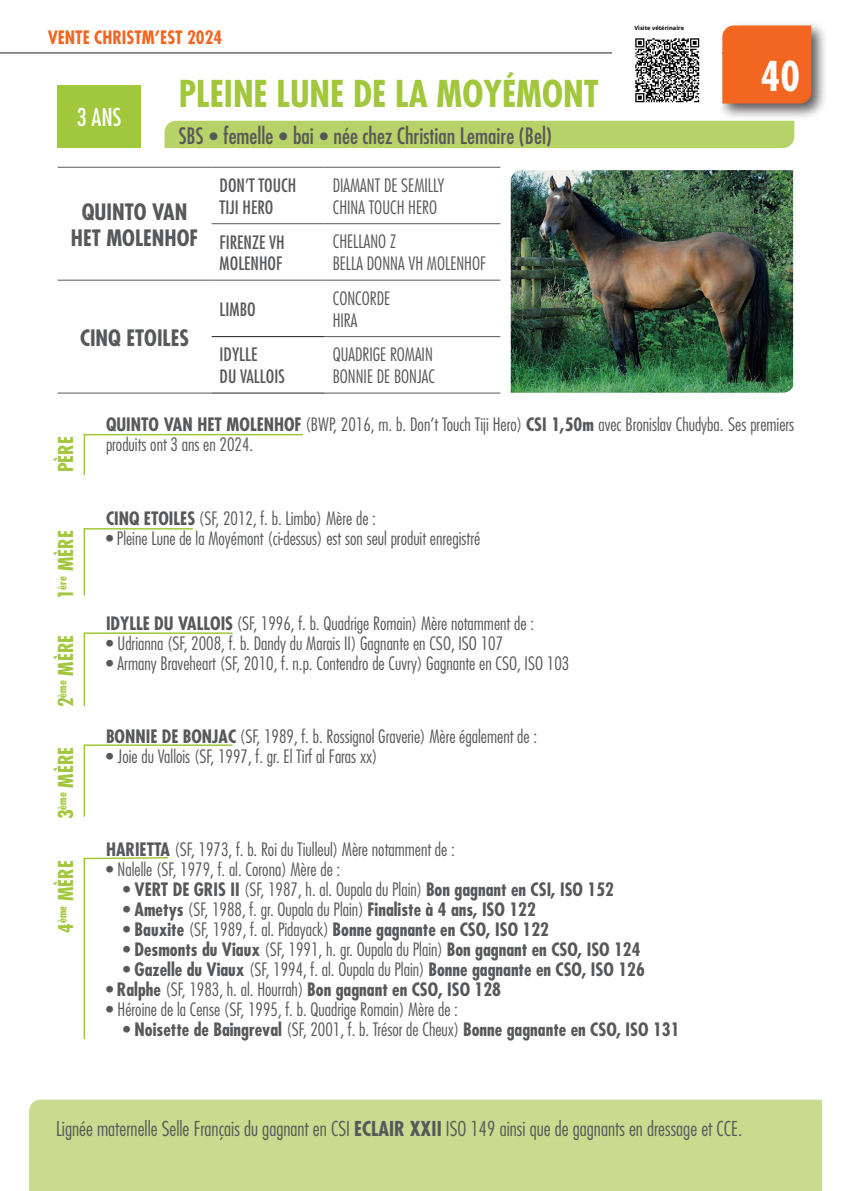
<style>
.page{position:relative;width:851px;height:1191px;background:#fff}
.page>*{position:absolute;margin:0;border:0;box-sizing:border-box;transform-origin:0 0}
.t1{font:700 condensed 40px "Futura Std";color:#fff}
.t2{font:700 condensed 36px "Futura Std";color:#a1c73c}
.t3{font:condensed 24px "Futura Std";color:#fff}
.t4{font:condensed 22px "Futura Std";color:#57585a}
.t5{font:700 condensed 22px/26.4px "Futura Std";color:#57585a;text-align:center}
.t6{font:300 condensed 20px "Futura Std";color:#57585a}
.t7{font:700 condensed 20px "Futura Std";color:#a1c73c}
.t8{font:300 condensed 18px/20px "Futura Std";color:#57585a}
.t9{font:700 condensed 18px "Futura Std";color:#57585a}
.t10{font:condensed 18px/21.6px "Futura Std";color:#57585a}
.t11{font:700 condensed 18px "Futura Std";color:#f36621}
.t12{font:700 5.8px "Open Sans";color:#000}
.s1{font-family:"Avenir Next Condensed";font-weight:500;font-stretch:normal}
.s2{font-weight:700}
.s3{font-weight:400}
.s4{font-weight:300}
</style>
<div class="page">
<hr style="left:58px;top:167px;width:153px;height:1px;background:#57585a">
<hr style="left:211px;top:167px;width:114px;height:1px;background:#57585a">
<hr style="left:325px;top:167px;width:175px;height:1px;background:#57585a">
<hr style="left:211px;top:223px;width:114px;height:1px;background:#57585a">
<hr style="left:325px;top:223px;width:175px;height:1px;background:#57585a">
<hr style="left:58px;top:280px;width:153px;height:1px;background:#57585a">
<hr style="left:211px;top:280px;width:114px;height:1px;background:#57585a">
<hr style="left:325px;top:280px;width:175px;height:1px;background:#57585a">
<hr style="left:58px;top:392px;width:153px;height:1px;background:#57585a">
<hr style="left:325px;top:336px;width:175px;height:1px;background:#57585a">
<hr style="left:325px;top:392px;width:175px;height:1px;background:#57585a">
<hr style="left:211px;top:336px;width:114px;height:1px;background:#231f20">
<hr style="left:211px;top:392px;width:114px;height:1px;background:#231f20">
<div style="left:164px;top:121px;width:630px;height:27px;background:#b7d269"></div>
<hr style="left:0;top:52px;width:748px;height:1px;background:#231f20">
<img style="left:510px;top:170px;width:283px;height:223px">
<hr style="left:84px;top:434px;width:1px;height:41px;background:#a1c73c">
<hr style="left:84px;top:434px;width:219px;height:1px;background:#a1c73c">
<div style="left:717px;top:20px;width:110px;height:100px;background:#231f20;opacity:.75"></div>
<div style="left:722px;top:26px;width:89px;height:77px;background:#f36621"></div>
<div style="left:58px;top:85px;width:83px;height:63px;background:#a1c73c"></div>
<hr style="left:84px;top:633px;width:1px;height:73px;background:#a1c73c">
<hr style="left:84px;top:632px;width:148px;height:2px;background:#a1c73c">
<hr style="left:84px;top:528px;width:1px;height:67px;background:#a1c73c">
<hr style="left:84px;top:528px;width:109px;height:1px;background:#a1c73c">
<div style="left:29px;top:1099px;width:792px;height:92px;background:#c8dc8f"></div>
<hr style="left:84px;top:744px;width:1px;height:72px;background:#a1c73c">
<hr style="left:84px;top:744px;width:148px;height:2px;background:#a1c73c">
<hr style="left:84px;top:858px;width:1px;height:181px;background:#a1c73c">
<svg style="left:83px;top:857px;width:85px;height:3px"></svg>
<div style="left:611px;top:24px;width:110px;height:83px;background:#fff"></div>
<svg style="left:635px;top:38px;width:65px;height:65px"></svg>
<p class="t11" style="left:48px;top:26px;width:176px">VENTE CHRISTM’EST 2024</p>
<p class="t3" style="left:77px;top:103px;width:46px">3 ANS</p>
<p class="t2" style="left:179px;top:71px;width:421px">PLEINE LUNE DE LA MOYÉMONT</p>
<p class="t4" style="left:179px;top:123px;width:375px">SBS <span class="s1">•</span> femelle <span class="s1">•</span> bai <span class="s1">•</span> née chez Christian Lemaire (Bel)</p>
<p class="t5" style="left:71px;top:198px;width:129px">QUINTO VAN<br>HET MOLENHOF</p>
<p class="t5" style="left:80px;top:324px;width:111px">CINQ ETOILES</p>
<p class="t10" style="left:219px;top:174px;width:78px">DON’T TOUCH</p>
<p class="t10" style="left:219px;top:196px;width:55px">TIJI HERO</p>
<p class="t8" style="left:333px;top:175px;width:113px">DIAMANT DE SEMILLY</p>
<p class="t8" style="left:333px;top:197px;width:106px">CHINA TOUCH HERO</p>
<p class="t10" style="left:219px;top:231px;width:66px">FIRENZE VH<br>MOLENHOF</p>
<p class="t8" style="left:333px;top:232px;width:65px">CHELLANO Z</p>
<p class="t8" style="left:333px;top:254px;width:155px">BELLA DONNA VH MOLENHOF</p>
<p class="t10" style="left:219px;top:298px;width:38px">LIMBO</p>
<p class="t10" style="left:219px;top:344px;width:39px">IDYLLE</p>
<p class="t10" style="left:219px;top:365px;width:67px">DU VALLOIS</p>
<p class="t8" style="left:333px;top:288px;width:59px">CONCORDE</p>
<p class="t8" style="left:333px;top:310px;width:26px">HIRA</p>
<p class="t8" style="left:333px;top:344px;width:102px">QUADRIGE ROMAIN</p>
<p class="t8" style="left:333px;top:366px;width:104px">BONNIE DE BONJAC</p>
<p class="t12" style="left:634px;top:23px;width:51px">Visite vétérinaire</p>
<p class="t1" style="left:760px;top:52px;width:41px">40</p>
<p class="t7" style="left:53px;top:472px;width:38px;rotate:-90deg">PÈRE</p>
<p class="t7" style="left:53px;top:599px;width:70px;rotate:-90deg">1<sup>ère</sup> MÈRE</p>
<p class="t7" style="left:53px;top:707px;width:74px;rotate:-90deg">2<sup>ème</sup> MÈRE</p>
<p class="t7" style="left:53px;top:819px;width:74px;rotate:-90deg">3<sup>ème</sup> MÈRE</p>
<p class="t7" style="left:53px;top:932px;width:74px;rotate:-90deg">4<sup>ème</sup> MÈRE</p>
<p class="t8" style="left:106px;top:414px;width:689px"><span class="s2">QUINTO VAN HET MOLENHOF</span> (BWP, 2016, m. b. Don’t Touch Tiji Hero) <span class="s2">CSI 1,50m</span> avec Bronislav Chudyba. Ses premiers produits ont 3 ans en 2024.</p>
<p class="t8" style="left:106px;top:508px;width:271px"><span class="s2">CINQ ETOILES</span> (SF, 2012, f. b. Limbo) Mère de :</p>
<p class="t8" style="left:106px;top:528px;width:375px"><span class="s3">•</span> Pleine Lune de la Moyémont (ci-dessus) est son seul produit enregistré</p>
<p class="t8" style="left:106px;top:613px;width:429px"><span class="s2">IDYLLE DU VALLOIS</span> (SF, 1996, f. b. Quadrige Romain) Mère notamment de :</p>
<p class="t8" style="left:106px;top:633px;width:398px"><span class="s3">•</span> Udrianna (SF, 2008, f. b. Dandy du Marais II) Gagnante en CSO, ISO 107</p>
<p class="t8" style="left:106px;top:653px;width:464px"><span class="s3">•</span> Armany Braveheart (SF, 2010, f. n.p. Contendro de Cuvry) Gagnante en CSO, ISO 103</p>
<p class="t8" style="left:106px;top:726px;width:432px"><span class="s2">BONNIE DE BONJAC</span> (SF, 1989, f. b. Rossignol Graverie) Mère également de :</p>
<p class="t8" style="left:106px;top:746px;width:273px"><span class="s3">•</span> Joie du Vallois (SF, 1997, f. gr. El Tirf al Faras xx)</p>
<p class="t8" style="left:106px;top:839px;width:350px"><span class="s2">HARIETTA</span> (SF, 1973, f. b. Roi du Tiulleul) Mère notamment de :</p>
<p class="t8" style="left:106px;top:859px;width:236px"><span class="s3">•</span> Nalelle (SF, 1979, f. al. Corona) Mère de :</p>
<p class="t9" style="left:123px;top:878px;width:492px"><span class="s3">•</span> VERT DE GRIS II <span class="s4">(SF, 1987, h. al. Oupala du Plain)</span> Bon gagnant en CSI, ISO 152</p>
<p class="t8" style="left:123px;top:899px;width:414px"><span class="s3">•</span> <span class="s2">Ametys</span> (SF, 1988, f. gr. Oupala du Plain) <span class="s2">Finaliste à 4 ans, ISO 122</span></p>
<p class="t9" style="left:123px;top:918px;width:427px"><span class="s3">•</span> Bauxite <span class="s4">(SF, 1989, f. al. Pidayack)</span> Bonne gagnante en CSO, ISO 122</p>
<p class="t9" style="left:123px;top:938px;width:519px"><span class="s3">•</span> Desmonts du Viaux <span class="s4">(SF, 1991, h. gr. Oupala du Plain)</span> Bon gagnant en CSO, ISO 124</p>
<p class="t9" style="left:123px;top:958px;width:523px"><span class="s3">•</span> Gazelle du Viaux <span class="s4">(SF, 1994, f. al. Oupala du Plain)</span> Bonne gagnante en CSO, ISO 126</p>
<p class="t9" style="left:106px;top:978px;width:396px"><span class="s3">•</span> Ralphe <span class="s4">(SF, 1983, h. al. Hourrah)</span> Bon gagnant en CSO, ISO 128</p>
<p class="t8" style="left:106px;top:999px;width:353px"><span class="s3">•</span> Héroine de la Cense (SF, 1995, f. b. Quadrige Romain) Mère de :</p>
<p class="t9" style="left:123px;top:1018px;width:558px"><span class="s3">•</span> Noisette de Baingreval <span class="s4">(SF, 2001, f. b. Trésor de Cheux)</span> Bonne gagnante en CSO, ISO 131</p>
<p class="t6" style="left:56px;top:1116px;width:687px">Lignée maternelle Selle Français du gagnant en CSI <span class="s2">ECLAIR XXII</span> ISO 149 ainsi que de gagnants en dressage et CCE.</p>
</div>
